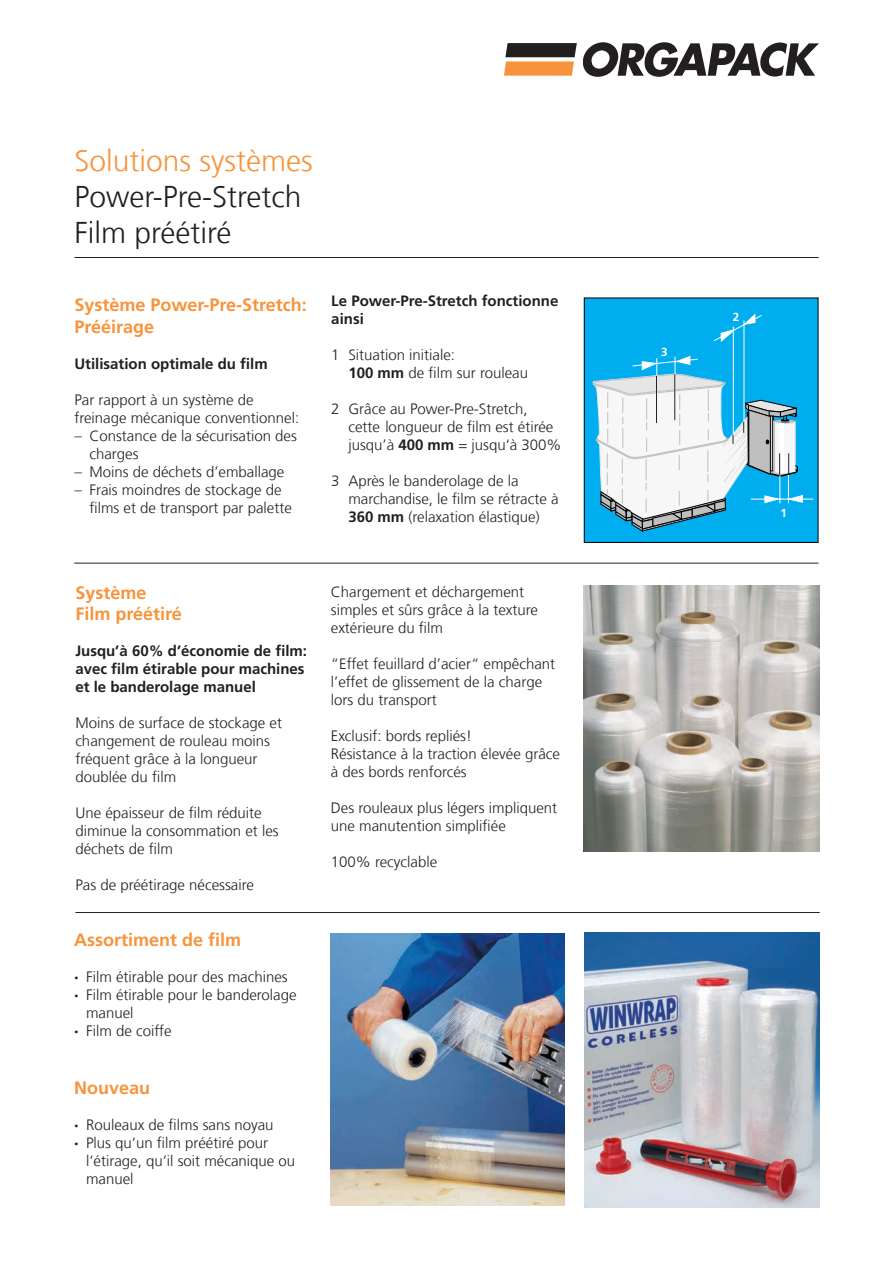
<style>
.page{position:relative;width:893px;height:1263px;background:#fff}
.page>*{position:absolute;margin:0;border:0;box-sizing:border-box;transform-origin:0 0}
.t1{font:300 30px "Frutiger LT Com";color:#231f20}
.t2{font:300 30px "Frutiger LT Com";color:#f7943b}
.t3{font:700 18px "Frutiger LT Com";color:#f7943b}
.Titel_1{font:300 15px/18px "Frutiger LT Com";color:#231f20}
.Titel_1-2{font:700 15px/18px "Frutiger LT Com";color:#231f20}
.t4{font:700 11.7px "Frutiger";color:#fff}
.s1{font-weight:700}
.s2{font-weight:900}
</style>
<div class="page">
<svg style="left:504px;top:42px;width:315px;height:35px"></svg>
<img style="left:585px;top:932px;width:234px;height:275px">
<svg style="left:585px;top:1104px;width:234px;height:26px;background:#bbbcc1"></svg>
<div style="left:584px;top:298px;width:234px;height:244px;background:#00aeef"></div>
<hr style="left:751px;top:499px;width:62px;height:1px;background:#fff">
<svg style="left:592px;top:314px;width:211px;height:218px"></svg>
<hr style="left:656px;top:376px;width:1px;height:47px;background:#231f20">
<hr style="left:674px;top:374px;width:1px;height:46px;background:#231f20">
<img style="left:330px;top:933px;width:234px;height:273px">
<img style="left:583px;top:585px;width:236px;height:266px">
<hr style="left:74px;top:257px;width:745px;height:1px;background:#231f20">
<hr style="left:75px;top:912px;width:745px;height:1px;background:#231f20">
<hr style="left:74px;top:563px;width:744px;height:1px;background:#231f20">
<p class="t2" style="left:74px;top:143px;width:240px">Solutions systèmes</p>
<p class="t1" style="left:74px;top:179px;width:229px">Power-Pre-Stretch</p>
<p class="t1" style="left:74px;top:215px;width:159px">Film préétiré</p>
<p class="t3" style="left:74px;top:294px;width:234px">Système Power-Pre-Stretch:</p>
<p class="t3" style="left:74px;top:316px;width:81px">Prééirage</p>
<p class="Titel_1-2" style="left:74px;top:354px;width:195px">Utilisation optimale du film</p>
<p class="Titel_1" style="left:74px;top:390px;width:181px">Par rapport à un système de</p>
<p class="Titel_1" style="left:74px;top:408px;width:226px">freinage mécanique conventionnel:</p>
<p class="Titel_1" style="left:74px;top:426px;width:224px">– Constance de la sécurisation des</p>
<p class="Titel_1" style="left:89px;top:444px;width:51px">charges</p>
<p class="Titel_1" style="left:74px;top:462px;width:212px">– Moins de déchets d’emballage</p>
<p class="Titel_1" style="left:74px;top:480px;width:209px">– Frais moindres de stockage de</p>
<p class="Titel_1" style="left:89px;top:498px;width:204px">films et de transport par palette</p>
<p class="Titel_1-2" style="left:331px;top:292px;width:229px">Le Power-Pre-Stretch fonctionne ainsi</p>
<p class="Titel_1" style="left:331px;top:346px;width:125px">1 Situation initiale:</p>
<p class="Titel_1" style="left:348px;top:364px;width:181px"><span class="s1">100 mm</span> de film sur rouleau</p>
<p class="Titel_1" style="left:331px;top:400px;width:198px">2 Grâce au Power-Pre-Stretch,</p>
<p class="Titel_1" style="left:348px;top:418px;width:207px">cette longueur de film est étirée</p>
<p class="Titel_1" style="left:348px;top:436px;width:215px">jusqu’à <span class="s1">400 mm</span> = jusqu‘à 300%</p>
<p class="Titel_1" style="left:348px;top:472px;width:212px;text-indent:-17px">3 Après le banderolage de la marchandise, le film se rétracte à<br><span class="s1">360 mm</span> (relaxation élastique)</p>
<p class="t3" style="left:75px;top:582px;width:73px">Système</p>
<p class="t3" style="left:75px;top:603px;width:108px">Film préétiré</p>
<p class="Titel_1-2" style="left:75px;top:642px;width:233px">Jusqu’à 60% d’économie de film: avec film étirable pour machines et le banderolage manuel</p>
<p class="Titel_1" style="left:75px;top:714px;width:208px">Moins de surface de stockage et changement de rouleau moins</p>
<p class="Titel_1" style="left:75px;top:750px;width:184px">fréquent grâce à la longueur</p>
<p class="Titel_1" style="left:75px;top:768px;width:102px">doublée du film</p>
<p class="Titel_1" style="left:75px;top:804px;width:188px">Une épaisseur de film réduite</p>
<p class="Titel_1" style="left:75px;top:822px;width:205px">diminue la consommation et les déchets de film</p>
<p class="Titel_1" style="left:75px;top:876px;width:180px">Pas de préétirage nécessaire</p>
<p class="t3" style="left:74px;top:929px;width:169px">Assortiment de film</p>
<p class="Titel_1" style="left:74px;top:968px;width:215px"><span class="s2">·</span> Film étirable pour des machines</p>
<p class="Titel_1" style="left:74px;top:986px;width:224px"><span class="s2">·</span> Film étirable pour le banderolage</p>
<p class="Titel_1" style="left:86px;top:1004px;width:49px">manuel</p>
<p class="Titel_1" style="left:74px;top:1022px;width:99px"><span class="s2">·</span> Film de coiffe</p>
<p class="t3" style="left:74px;top:1077px;width:78px">Nouveau</p>
<p class="Titel_1" style="left:74px;top:1115px;width:201px"><span class="s2">·</span> Rouleaux de films sans noyau</p>
<p class="Titel_1" style="left:74px;top:1133px;width:196px"><span class="s2">·</span> Plus qu‘un film préétiré pour</p>
<p class="Titel_1" style="left:86px;top:1151px;width:211px">l‘étirage, qu‘il soit mécanique ou</p>
<p class="Titel_1" style="left:86px;top:1169px;width:49px">manuel</p>
<p class="Titel_1" style="left:331px;top:582px;width:209px">Chargement et déchargement simples et sûrs grâce à la texture extérieure du film</p>
<p class="Titel_1" style="left:331px;top:654px;width:226px">“Effet feuillard d’acier“ empêchant l’effet de glissement de la charge lors du transport</p>
<p class="Titel_1" style="left:331px;top:726px;width:143px">Exclusif: bords repliés!</p>
<p class="Titel_1" style="left:331px;top:744px;width:231px">Résistance à la traction élevée grâce à des bords renforcés</p>
<p class="Titel_1" style="left:331px;top:798px;width:228px">Des rouleaux plus légers impliquent une manutention simplifiée</p>
<p class="Titel_1" style="left:331px;top:852px;width:108px">100% recyclable</p>
<p class="t4" style="left:661px;top:345px;width:8px">3</p>
<p class="t4" style="left:733px;top:310px;width:8px">2</p>
<p class="t4" style="left:780px;top:506px;width:8px">1</p>
</div>
